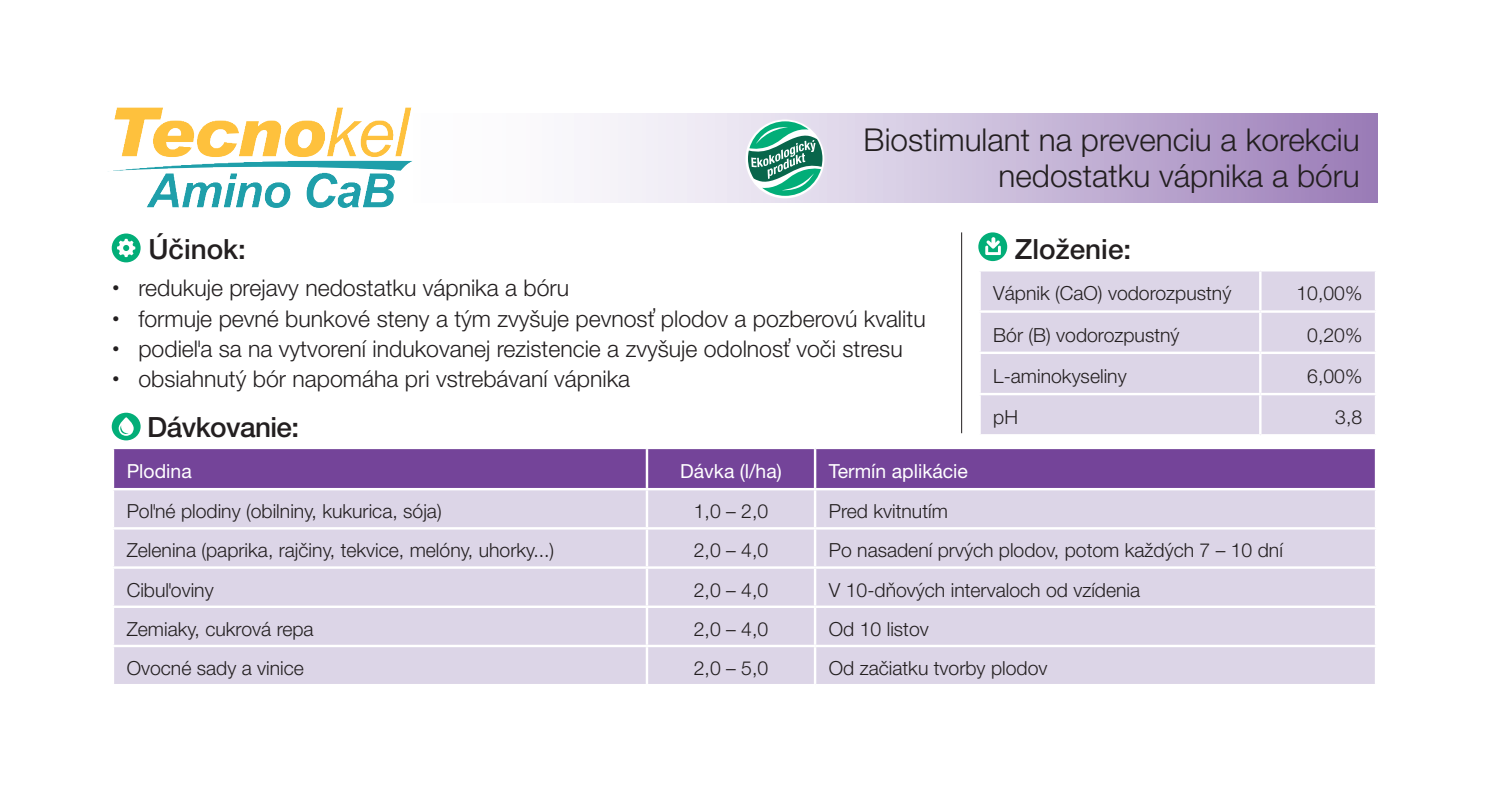
<style>
.page{position:relative;width:1489px;height:797px;background:#fff}
.page>*{position:absolute;margin:0;border:0;box-sizing:border-box;transform-origin:0 0}
.t1{font:300 31.5px/36.5px "Helvetica Neue";color:#231f20;text-align:right}
.t2{font:500 28px "Helvetica Neue";color:#231f20}
.t3{font:500 28px "Helvetica Neue";letter-spacing:-.02em;color:#231f20}
.t4{font:300 23px "Helvetica Neue";color:#231f20}
.t5{font:300 19.5px "Helvetica Neue";color:#231f20}
.t6{font:19.5px "Helvetica Neue";color:#fff}
.s1{font-weight:700}
</style>
<div class="page">
<div style="left:352px;top:113px;width:1024px;height:90px;background:linear-gradient(to right,#fff,#a185bd)"></div>
<svg style="left:978px;top:232px;width:29px;height:29px"></svg>
<div style="left:980px;top:271px;width:394px;height:163px;background:#dcd5e7"></div>
<hr style="left:1260px;top:393px;width:116px;height:2px;background:#fff">
<hr style="left:1258px;top:395px;width:3px;height:39px;background:#fff">
<hr style="left:978px;top:393px;width:282px;height:2px;background:#fff">
<hr style="left:1258px;top:271px;width:3px;height:39px;background:#fff">
<hr style="left:978px;top:310px;width:282px;height:3px;background:#fff">
<hr style="left:1260px;top:310px;width:116px;height:3px;background:#fff">
<hr style="left:1258px;top:313px;width:3px;height:38px;background:#fff">
<hr style="left:978px;top:351px;width:282px;height:3px;background:#fff">
<hr style="left:1260px;top:351px;width:116px;height:3px;background:#fff">
<hr style="left:1258px;top:354px;width:3px;height:39px;background:#fff">
<img style="left:108px;top:107px;width:308px;height:101px">
<svg style="left:112px;top:413px;width:29px;height:27px"></svg>
<div style="left:114px;top:449px;width:1260px;height:39px;background:#744499"></div>
<div style="left:114px;top:490px;width:1260px;height:194px;background:#dcd5e7"></div>
<hr style="left:645px;top:490px;width:3px;height:37px;background:#fff">
<hr style="left:813px;top:490px;width:3px;height:37px;background:#fff">
<hr style="left:112px;top:527px;width:535px;height:2px;background:#fff">
<hr style="left:647px;top:527px;width:168px;height:2px;background:#fff">
<hr style="left:645px;top:529px;width:3px;height:37px;background:#fff">
<hr style="left:815px;top:527px;width:561px;height:2px;background:#fff">
<hr style="left:813px;top:529px;width:3px;height:37px;background:#fff">
<hr style="left:112px;top:566px;width:535px;height:2px;background:#fff">
<hr style="left:647px;top:566px;width:168px;height:2px;background:#fff">
<hr style="left:645px;top:568px;width:3px;height:37px;background:#fff">
<hr style="left:815px;top:566px;width:561px;height:2px;background:#fff">
<hr style="left:813px;top:568px;width:3px;height:37px;background:#fff">
<hr style="left:112px;top:605px;width:535px;height:3px;background:#fff">
<hr style="left:647px;top:605px;width:168px;height:3px;background:#fff">
<hr style="left:645px;top:608px;width:3px;height:36px;background:#fff">
<hr style="left:815px;top:605px;width:561px;height:3px;background:#fff">
<hr style="left:813px;top:608px;width:3px;height:36px;background:#fff">
<hr style="left:112px;top:644px;width:535px;height:3px;background:#fff">
<hr style="left:647px;top:644px;width:168px;height:3px;background:#fff">
<hr style="left:645px;top:647px;width:3px;height:37px;background:#fff">
<hr style="left:815px;top:644px;width:561px;height:3px;background:#fff">
<hr style="left:813px;top:647px;width:3px;height:37px;background:#fff">
<hr style="left:645px;top:449px;width:3px;height:39px;background:#fff">
<hr style="left:813px;top:449px;width:3px;height:39px;background:#fff">
<svg style="left:112px;top:233px;width:29px;height:29px"></svg>
<svg style="left:742px;top:116px;width:85px;height:85px"></svg>
<svg style="left:748px;top:121px;width:74px;height:75px"></svg>
<hr style="left:961px;top:232px;width:1px;height:201px;background:#231f20">
<h1 class="t1" style="left:863px;top:120px;width:497px">Biostimulant na prevenciu a korekciu nedostatku vápnika a bóru</h1>
<h2 class="t2" style="left:148px;top:226px;width:99px">Účinok:</h2>
<p class="t4" style="left:112px;top:269px;width:459px"><span class="s1">•</span> redukuje prejavy nedostatku vápnika a bóru</p>
<p class="t4" style="left:112px;top:300px;width:815px"><span class="s1">•</span> formuje pevné bunkové steny a tým zvyšuje pevnosť plodov a pozberovú kvalitu</p>
<p class="t4" style="left:112px;top:330px;width:792px"><span class="s1">•</span> podieľa sa na vytvorení indukovanej rezistencie a zvyšuje odolnosť voči stresu</p>
<p class="t4" style="left:112px;top:360px;width:520px"><span class="s1">•</span> obsiahnutý bór napomáha pri vstrebávaní vápnika</p>
<h2 class="t2" style="left:1014px;top:227px;width:118px">Zloženie:</h2>
<p class="t5" style="left:993px;top:277px;width:239px">Vápnik (CaO) vodorozpustný</p>
<p class="t5" style="left:1296px;top:277px;width:67px">10,00%</p>
<p class="t5" style="left:993px;top:319px;width:188px">Bór (B) vodorozpustný</p>
<p class="t5" style="left:1307px;top:319px;width:56px">0,20%</p>
<p class="t5" style="left:993px;top:360px;width:135px">L-aminokyseliny</p>
<p class="t5" style="left:1307px;top:360px;width:56px">6,00%</p>
<p class="t5" style="left:993px;top:401px;width:26px">pH</p>
<p class="t5" style="left:1335px;top:401px;width:28px">3,8</p>
<h2 class="t3" style="left:147px;top:404px;width:154px">Dávkovanie:</h2>
<p class="t6" style="left:127px;top:457px;width:67px">Plodina</p>
<p class="t6" style="left:680px;top:457px;width:103px">Dávka (l/ha)</p>
<p class="t6" style="left:828px;top:457px;width:141px">Termín aplikácie</p>
<p class="t5" style="left:127px;top:495px;width:316px">Poľné plodiny (obilniny, kukurica, sója)</p>
<p class="t5" style="left:693px;top:495px;width:76px">1,0 – 2,0</p>
<p class="t5" style="left:828px;top:495px;width:120px">Pred kvitnutím</p>
<p class="t5" style="left:127px;top:534px;width:429px">Zelenina (paprika, rajčiny, tekvice, melóny, uhorky...)</p>
<p class="t5" style="left:693px;top:534px;width:76px">2,0 – 4,0</p>
<p class="t5" style="left:828px;top:534px;width:455px">Po nasadení prvých plodov, potom každých 7 – 10 dní</p>
<p class="t5" style="left:127px;top:574px;width:88px">Cibuľoviny</p>
<p class="t5" style="left:693px;top:574px;width:76px">2,0 – 4,0</p>
<p class="t5" style="left:828px;top:574px;width:313px">V 10-dňových intervaloch od vzídenia</p>
<p class="t5" style="left:127px;top:613px;width:188px">Zemiaky, cukrová repa</p>
<p class="t5" style="left:693px;top:613px;width:76px">2,0 – 4,0</p>
<p class="t5" style="left:828px;top:613px;width:101px">Od 10 listov</p>
<p class="t5" style="left:127px;top:652px;width:179px">Ovocné sady a vinice</p>
<p class="t5" style="left:693px;top:652px;width:76px">2,0 – 5,0</p>
<p class="t5" style="left:828px;top:652px;width:220px">Od začiatku tvorby plodov</p>
</div>
